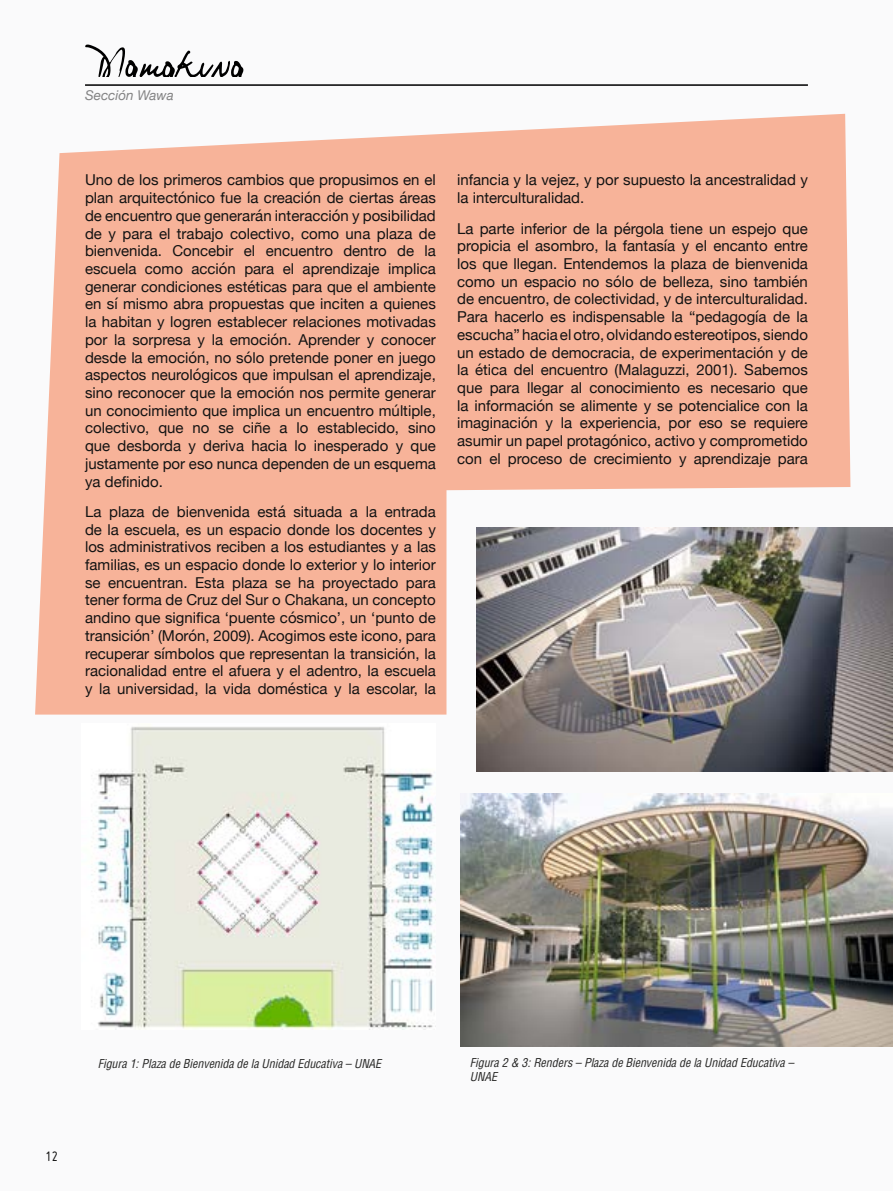
<style>
.page{position:relative;width:893px;height:1191px;background:#f9f9fb}
.page>*{position:absolute;margin:0;border:0;box-sizing:border-box;transform-origin:0 0}
.t1{font:15px/17.7px "Helvetica Neue";color:#131313;text-align:justify}
.t2{font:15px "Miso";color:#131313}
.t3{font:italic 13.5px "Helvetica Neue";color:#878787}
.t4{font:italic condensed 12px/14.4px "Helvetica LT Std";letter-spacing:-.005em;color:#282827}
</style>
<div class="page">
<img style="left:97px;top:726px;width:336px;height:304px">
<svg style="left:35px;top:114px;width:815px;height:600px;background:#f7baa3"></svg>
<img style="left:476px;top:527px;width:417px;height:244px">
<img style="left:460px;top:793px;width:433px;height:253px">
<p class="t3" style="left:85px;top:86px;width:90px">Sección Wawa</p>
<p class="t1" style="left:85px;top:172px;width:352px">Uno de los primeros cambios que propusimos en el plan arquitectónico fue la creación de ciertas áreas de encuentro que generarán interacción y posibilidad de y para el trabajo colectivo, como una plaza de bienvenida. Concebir el encuentro dentro de la escuela como acción para el aprendizaje implica generar condiciones estéticas para que el ambiente en sí mismo abra propuestas que inciten a quienes la habitan y logren establecer relaciones motivadas por la sorpresa y la emoción. Aprender y conocer desde la emoción, no sólo pretende poner en juego aspectos neurológicos que impulsan el aprendizaje, sino reconocer que la emoción nos permite generar un conocimiento que implica un encuentro múltiple, colectivo, que no se ciñe a lo establecido, sino que desborda y deriva hacia lo inesperado y que justamente por eso nunca dependen de un esquema ya definido.</p>
<p class="t1" style="left:85px;top:503px;width:352px">La plaza de bienvenida está situada a la entrada de la escuela, es un espacio donde los docentes y los administrativos reciben a los estudiantes y a las familias, es un espacio donde lo exterior y lo interior se encuentran. Esta plaza se ha proyectado para tener forma de Cruz del Sur o Chakana, un concepto andino que significa ‘puente cósmico’, un ‘punto de transición’ (Morón, 2009). Acogimos este icono, para recuperar símbolos que representan la transición, la racionalidad entre el afuera y el adentro, la escuela y la universidad, la vida doméstica y la escolar, la</p>
<p class="t1" style="left:457px;top:172px;width:352px">infancia y la vejez, y por supuesto la ancestralidad y la interculturalidad.</p>
<p class="t1" style="left:457px;top:220px;width:352px">La parte inferior de la pérgola tiene un espejo que propicia el asombro, la fantasía y el encanto entre los que llegan. Entendemos la plaza de bienvenida como un espacio no sólo de belleza, sino también de encuentro, de colectividad, y de interculturalidad.<br>Para hacerlo es indispensable la “pedagogía de la escucha” hacia el otro, olvidando estereotipos, siendo un estado de democracia, de experimentación y de la ética del encuentro (Malaguzzi, 2001). Sabemos que para llegar al conocimiento es necesario que la información se alimente y se potencialice con la imaginación y la experiencia, por eso se requiere asumir un papel protagónico, activo y comprometido con el proceso de crecimiento y aprendizaje para</p>
<p class="t2" style="left:46px;top:1148px;width:14px">12</p>
<p class="t4" style="left:98px;top:1056px;width:285px">Figura 1: Plaza de Bienvenida de la Unidad Educativa – UNAE</p>
<p class="t4" style="left:470px;top:1055px;width:325px">Figura 2 &amp; 3: Renders – Plaza de Bienvenida de la Unidad Educativa –<br>UNAE</p>
</div>
